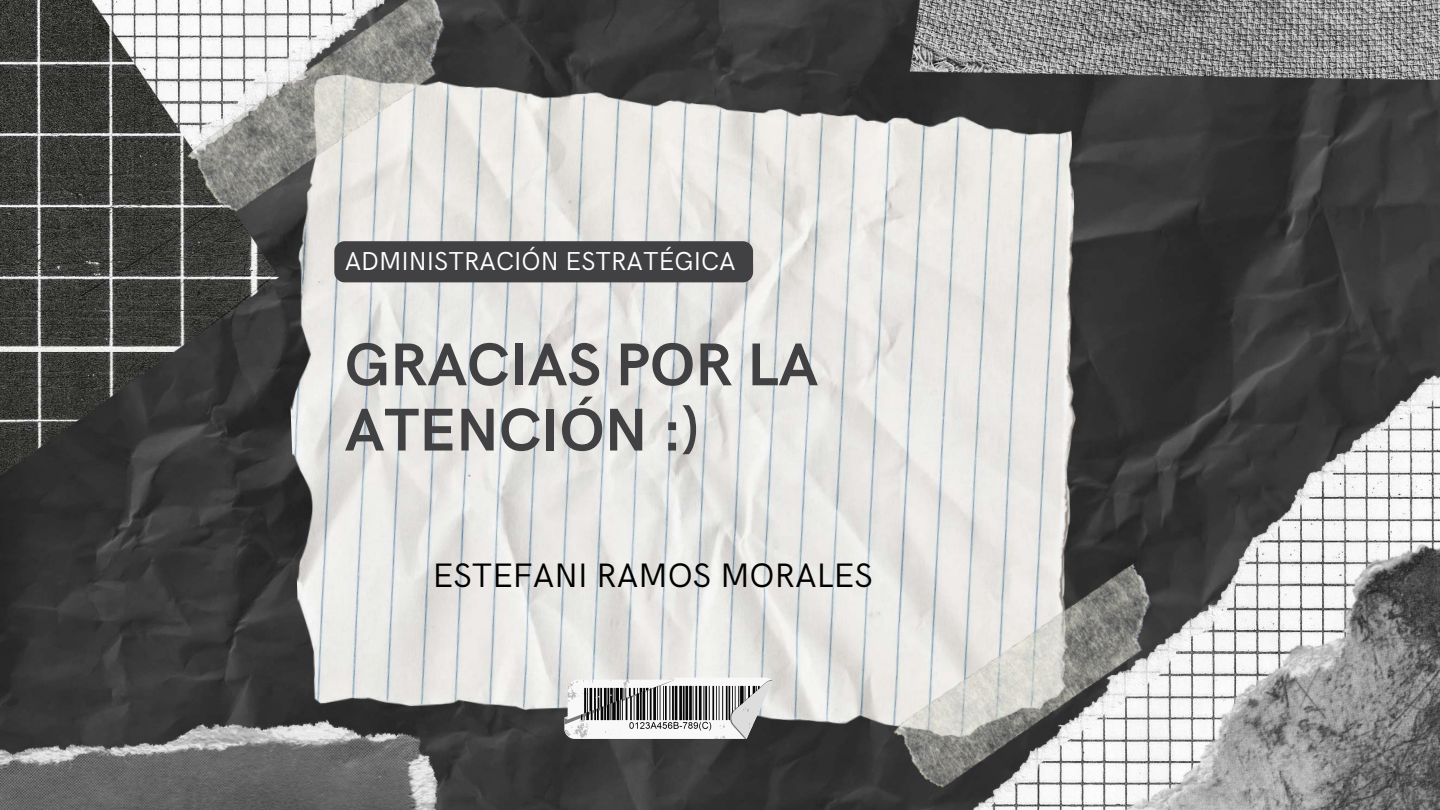
<style>
.page{position:relative;width:1440px;height:810px;background:#fff}
.page>*{position:absolute;margin:0;border:0;box-sizing:border-box;transform-origin:0 0}
.t1{font:700 60.5px/65.2px "HK Grotesk";color:#414042}
.t2{font:34px "HK Grotesk";color:#000}
.t3{font:26px "HK Grotesk";color:#fff}
</style>
<div class="page">
<img style="left:0;top:0;width:1440px;height:810px">
<img style="left:761px;top:312px;width:679px;height:498px">
<img style="left:480px;top:0;width:173px;height:48px">
<img style="left:0;top:0;width:278px;height:530px">
<img style="left:278px;top:48px;width:815px;height:713px">
<img style="left:173px;top:0;width:307px;height:222px">
<img style="left:880px;top:557px;width:131px;height:241px">
<img style="left:880px;top:0;width:560px;height:81px">
<img style="left:1011px;top:495px;width:429px;height:315px">
<svg style="left:564px;top:678px;width:209px;height:61px"></svg>
<img style="left:0;top:719px;width:457px;height:91px">
<div style="left:334px;top:241px;width:419px;height:41px;background:#414042"></div>
<p class="t3" style="left:345px;top:246px;width:392px">ADMINISTRACIÓN ESTRATÉGICA</p>
<h1 class="t1" style="left:345px;top:334px;width:475px">GRACIAS POR LA<br>ATENCIÓN :)</h1>
<h2 class="t2" style="left:433px;top:557px;width:441px">ESTEFANI RAMOS MORALES</h2>
</div>
